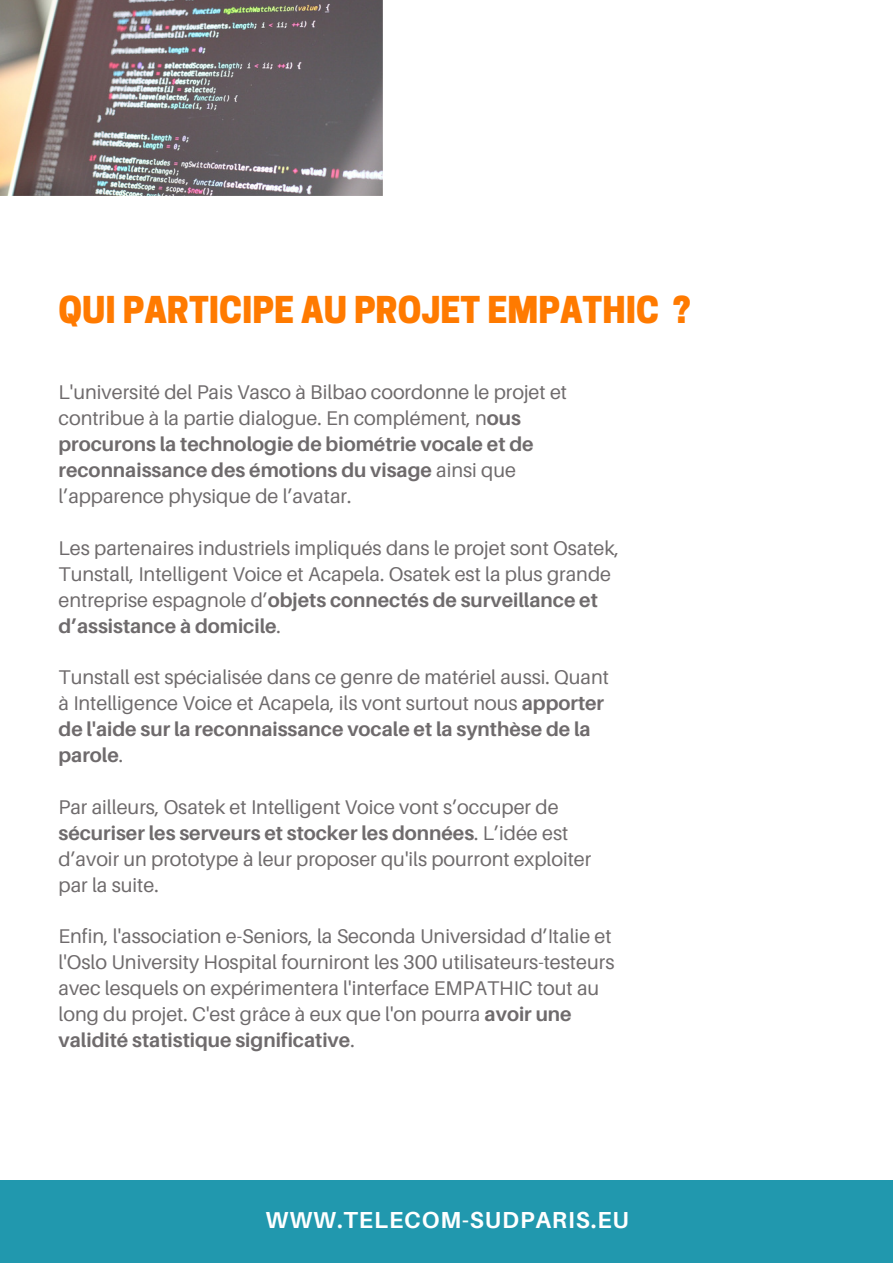
<style>
.page{position:relative;width:893px;height:1263px;background:#fff}
.page>*{position:absolute;margin:0;border:0;box-sizing:border-box;transform-origin:0 0}
.t1{font:800 34.8px "Cooper Hewitt";color:#ff7a00}
.t2{font:700 23.25px "Aileron";letter-spacing:.04em;color:#fff}
.t3{font:19.8px/26px "Aileron";color:#191315}
.s1{font-weight:700}
</style>
<div class="page">
<div style="left:0;top:1180px;width:893px;height:83px;background:#2198ae"></div>
<img style="left:0;top:0;width:383px;height:196px">
<h1 class="t1" style="left:59px;top:297px;width:634px">QUI PARTICIPE AU PROJET EMPATHIC ?</h1>
<p class="t3" style="left:59px;top:379px;width:510px">L'université del Pais Vasco à Bilbao coordonne le projet et contribue à la partie dialogue. En complément, n<span class="s1">ous procurons la technologie de biométrie vocale et de reconnaissance des émotions du visage</span> ainsi que l’apparence physique de l’avatar.</p>
<p class="t3" style="left:59px;top:534px;width:562px">Les partenaires industriels impliqués dans le projet sont Osatek, Tunstall, Intelligent Voice et Acapela. Osatek est la plus grande entreprise espagnole d’<span class="s1">objets connectés de surveillance et d’assistance à domicile</span>.</p>
<p class="t3" style="left:59px;top:664px;width:552px">Tunstall est spécialisée dans ce genre de matériel aussi. Quant à Intelligence Voice et Acapela, ils vont surtout nous <span class="s1">apporter de l'aide sur la reconnaissance vocale et la synthèse de la parole</span>.</p>
<p class="t3" style="left:59px;top:793px;width:534px">Par ailleurs, Osatek et Intelligent Voice vont s’occuper de <span class="s1">sécuriser les serveurs et stocker les données</span>. L’idée est d’avoir un prototype à leur proposer qu'ils pourront exploiter par la suite.</p>
<p class="t3" style="left:59px;top:923px;width:557px">Enfin, l'association e-Seniors, la Seconda Universidad d’Italie et l'Oslo University Hospital fourniront les 300 utilisateurs-testeurs avec lesquels on expérimentera l'interface EMPATHIC tout au long du projet. C'est grâce à eux que l'on pourra <span class="s1">avoir une validité statistique significative</span>.</p>
<p class="t2" style="left:266px;top:1205px;width:365px">WWW.TELECOM-SUDPARIS.EU</p>
</div>
